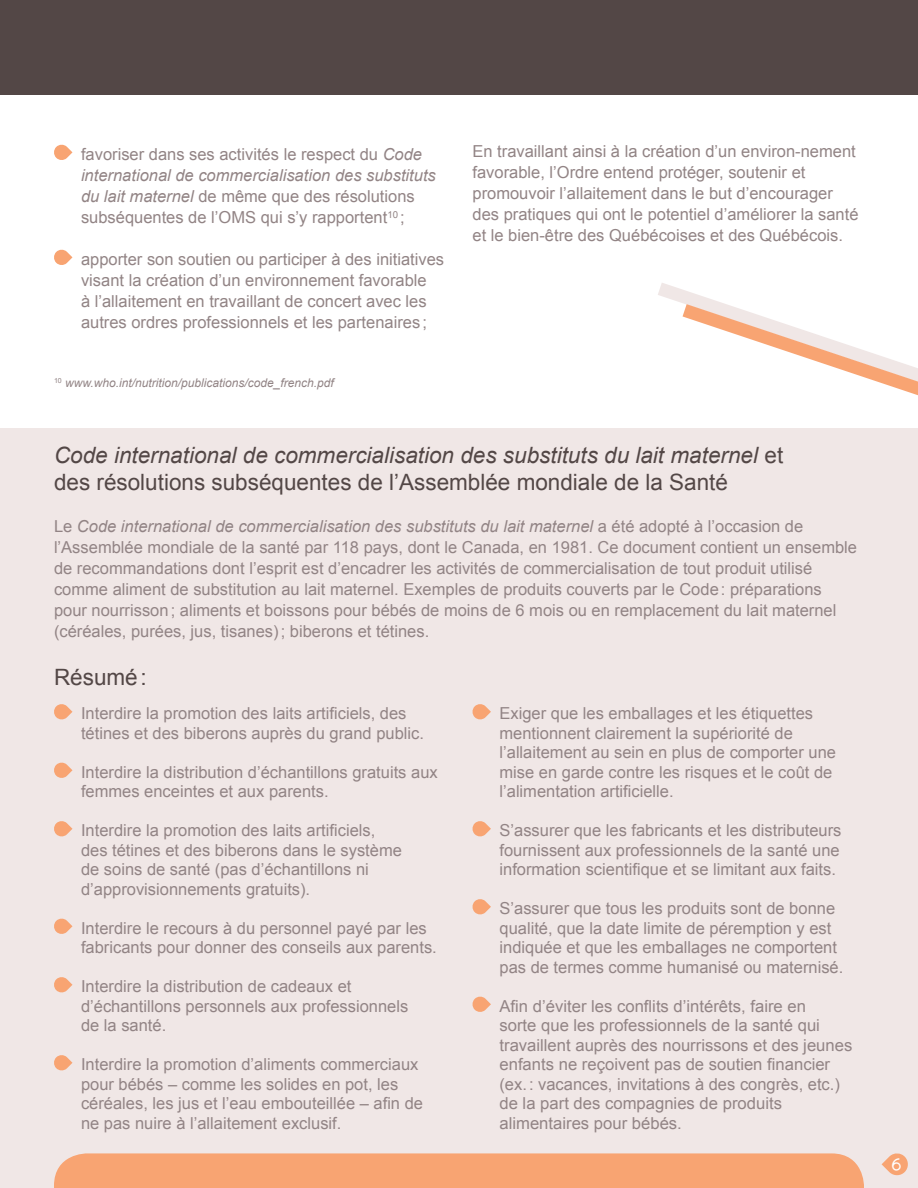
<style>
.page{position:relative;width:918px;height:1188px;background:#fff}
.page>*{position:absolute;margin:0;border:0;box-sizing:border-box;transform-origin:0 0}
.t1{font:italic 22.5px/27px "Arial";color:#534746}
.t2{font:22.5px "Arial";color:#534746}
.t3{font:700 18px "Bellota";color:#fff}
.t4{font:16.5px/19.5px "Arial";color:#928485}
.t5{font:italic 12px "Arial";color:#928485}
.s1{font-style:italic}
.s2{font-style:normal}
</style>
<div class="page">
<div style="left:0;top:429px;width:918px;height:759px;background:#f0e7e6"></div>
<div style="left:54px;top:1153px;width:810px;height:35px;background:#f8a472"></div>
<svg style="left:54px;top:144px;width:18px;height:16px"></svg>
<svg style="left:54px;top:249px;width:18px;height:16px"></svg>
<div style="left:0;top:0;width:918px;height:94px;background:#534746"></div>
<svg style="left:54px;top:704px;width:18px;height:16px"></svg>
<svg style="left:54px;top:762px;width:18px;height:16px"></svg>
<svg style="left:54px;top:821px;width:18px;height:16px"></svg>
<svg style="left:54px;top:918px;width:18px;height:16px"></svg>
<svg style="left:54px;top:977px;width:18px;height:16px"></svg>
<svg style="left:54px;top:1055px;width:18px;height:16px"></svg>
<svg style="left:472px;top:704px;width:19px;height:16px"></svg>
<svg style="left:472px;top:821px;width:19px;height:16px"></svg>
<svg style="left:472px;top:899px;width:19px;height:16px"></svg>
<svg style="left:472px;top:996px;width:19px;height:16px"></svg>
<svg style="left:882px;top:1153px;width:26px;height:23px"></svg>
<svg style="left:658px;top:283px;width:260px;height:112px"></svg>
<p class="t4" style="left:81px;top:144px;width:356px;line-height:21px">favoriser dans ses activités le respect du <span class="s1">Code international de commercialisation des substituts du lait maternel</span> de même que des résolutions subséquentes de l’OMS qui s’y rapportent<sup>10</sup> ;</p>
<p class="t4" style="left:81px;top:249px;width:365px;line-height:21px">apporter son soutien ou participer à des initiatives visant la création d’un environnement favorable<br>à l’allaitement en travaillant de concert avec les autres ordres professionnels et les partenaires ;</p>
<p class="t5" style="left:54px;top:375px;width:281px"><sup>10</sup> www.who.int/nutrition/publications/code_french.pdf</p>
<p class="t4" style="left:472px;top:141px;width:388px;line-height:21px">En travaillant ainsi à la création d’un environ-nement favorable, l’Ordre entend protéger, soutenir et promouvoir l’allaitement dans le but d’encourager des pratiques qui ont le potentiel d’améliorer la santé et le bien-être des Québécoises et des Québécois.</p>
<h1 class="t1" style="left:54px;top:442px;width:731px">Code international de commercialisation des substituts du lait maternel <span class="s2">et des résolutions subséquentes de l’Assemblée mondiale de la Santé</span></h1>
<p class="t4" style="left:54px;top:516px;width:805px;line-height:21px">Le <span class="s1">Code international de commercialisation des substituts du lait maternel</span> a été adopté à l’occasion de l’Assemblée mondiale de la santé par 118 pays, dont le Canada, en 1981. Ce document contient un ensemble de recommandations dont l’esprit est d’encadrer les activités de commercialisation de tout produit utilisé comme aliment de substitution au lait maternel. Exemples de produits couverts par le Code: préparations pour nourrisson; aliments et boissons pour bébés de moins de 6 mois ou en remplacement du lait maternel (céréales, purées, jus, tisanes); biberons et tétines.</p>
<h1 class="t2" style="left:54px;top:662px;width:94px">Résumé:</h1>
<p class="t4" style="left:81px;top:704px;width:345px">Interdire la promotion des laits artificiels, des tétines et des biberons auprès du grand public.</p>
<p class="t4" style="left:81px;top:763px;width:358px">Interdire la distribution d’échantillons gratuits aux femmes enceintes et aux parents.</p>
<p class="t4" style="left:81px;top:821px;width:322px">Interdire la promotion des laits artificiels, des tétines et des biberons dans le système de soins de santé (pas d’échantillons ni d’approvisionnements gratuits).</p>
<p class="t4" style="left:81px;top:919px;width:357px">Interdire le recours à du personnel payé par les fabricants pour donner des conseils aux parents.</p>
<p class="t4" style="left:81px;top:977px;width:329px">Interdire la distribution de cadeaux et d’échantillons personnels aux professionnels de la santé.</p>
<p class="t4" style="left:81px;top:1055px;width:344px">Interdire la promotion d’aliments commerciaux pour bébés – comme les solides en pot, les céréales, les jus et l’eau embouteillée – afin de ne pas nuire à l’allaitement exclusif.</p>
<p class="t4" style="left:500px;top:704px;width:338px">Exiger que les emballages et les étiquettes mentionnent clairement la supériorité de l’allaitement au sein en plus de comporter une mise en garde contre les risques et le coût de l’alimentation artificielle.</p>
<p class="t4" style="left:500px;top:821px;width:344px;text-align:justify">S’assurer que les fabricants et les distributeurs fournissent aux professionnels de la santé une information scientifique et se limitant aux faits.</p>
<p class="t4" style="left:500px;top:899px;width:345px">S’assurer que tous les produits sont de bonne qualité, que la date limite de péremption y est indiquée et que les emballages ne comportent pas de termes comme humanisé ou maternisé.</p>
<p class="t4" style="left:500px;top:997px;width:354px">Afin d’éviter les conflits d’intérêts, faire en<br>sorte que les professionnels de la santé qui travaillent auprès des nourrissons et des jeunes enfants ne reçoivent pas de soutien financier (ex.: vacances, invitations à des congrès, etc.) de la part des compagnies de produits alimentaires pour bébés.</p>
<p class="t3" style="left:892px;top:1150px;width:12px">6</p>
</div>
